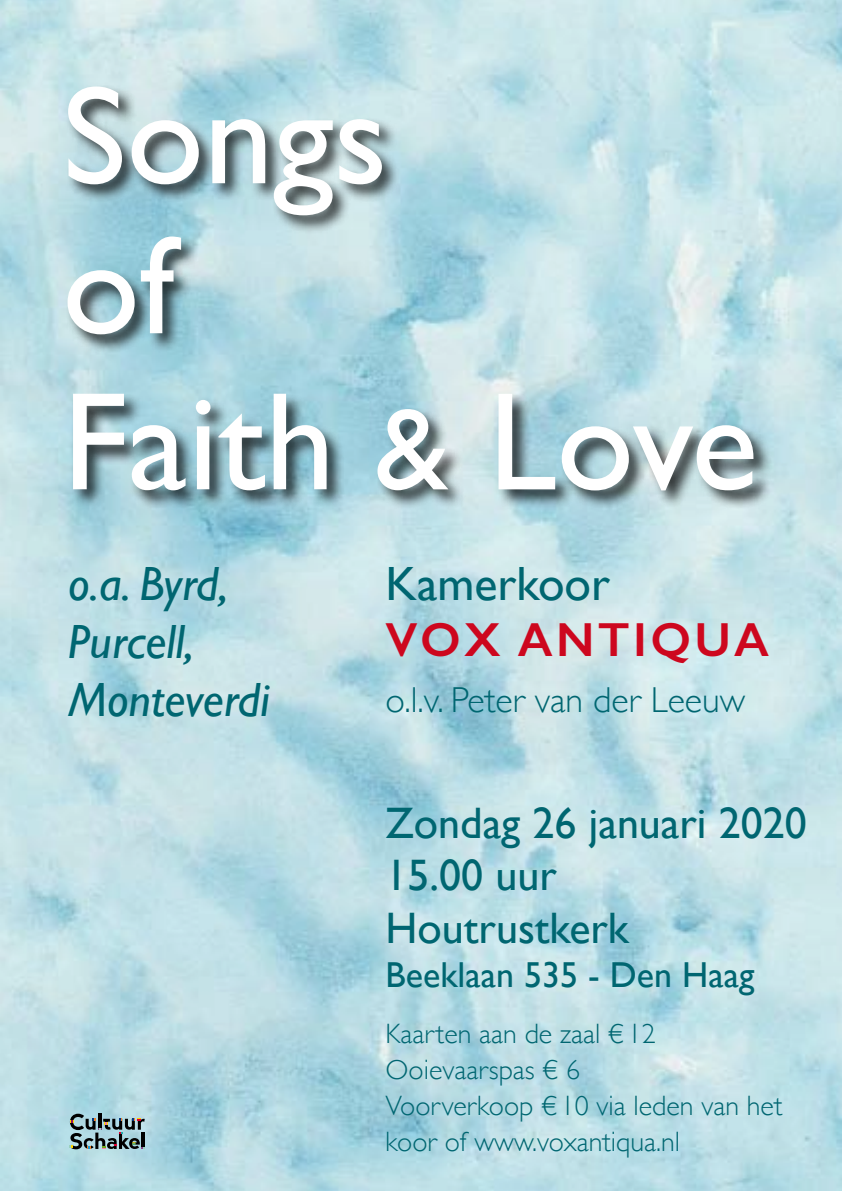
<style>
.page{position:relative;width:842px;height:1191px;background:#fff}
.page>*{position:absolute;margin:0;border:0;box-sizing:border-box;transform-origin:0 0}
.t1{font:140px/153px "Gill Sans";color:#fff}
.t2{font:italic 48px/57.6px "Gill Sans";color:#006671}
.t3{font:600 48px "Gill Sans";letter-spacing:.07em;color:#cd071e}
.t4{font:48px "Gill Sans";color:#006671}
.t5{font:44px/52.8px "Gill Sans";color:#006671}
.t6{font:300 36px "Gill Sans";color:#006671}
.t7{font:36px "Gill Sans";color:#006671}
.t8{font:300 28px/36px "Gill Sans";color:#006671}
.s1{font-size:120px}
</style>
<div class="page">
<img style="left:0;top:0;width:842px;height:1191px">
<div style="left:65px;top:84px;width:777px;height:539px;background:#000;opacity:.75"></div>
<svg style="left:69px;top:1113px;width:76px;height:36px;background:#738a8e"></svg>
<h1 class="t1" style="left:62px;top:58px;width:697px">Songs<br>of<br>Faith <span class="s1">&amp;</span> Love</h1>
<h2 class="t2" style="left:68px;top:555px;width:203px">o.a. Byrd,<br>Purcell,<br>Monteverdi</h2>
<h2 class="t4" style="left:386px;top:556px;width:226px">Kamerkoor</h2>
<h2 class="t3" style="left:386px;top:611px;width:385px">VOX ANTIQUA</h2>
<p class="t6" style="left:386px;top:672px;width:361px">o.l.v. Peter van der Leeuw</p>
<h3 class="t5" style="left:386px;top:796px;width:423px">Zondag 26 januari 2020<br>15.00 uur<br>Houtrustkerk</h3>
<p class="t7" style="left:386px;top:953px;width:370px">Beeklaan 535 - Den Haag</p>
<p class="t8" style="left:386px;top:1014px;width:398px">Kaarten aan de zaal € 12<br>Ooievaarspas € 6<br>Voorverkoop € 10 via leden van het koor of www.voxantiqua.nl</p>
</div>
